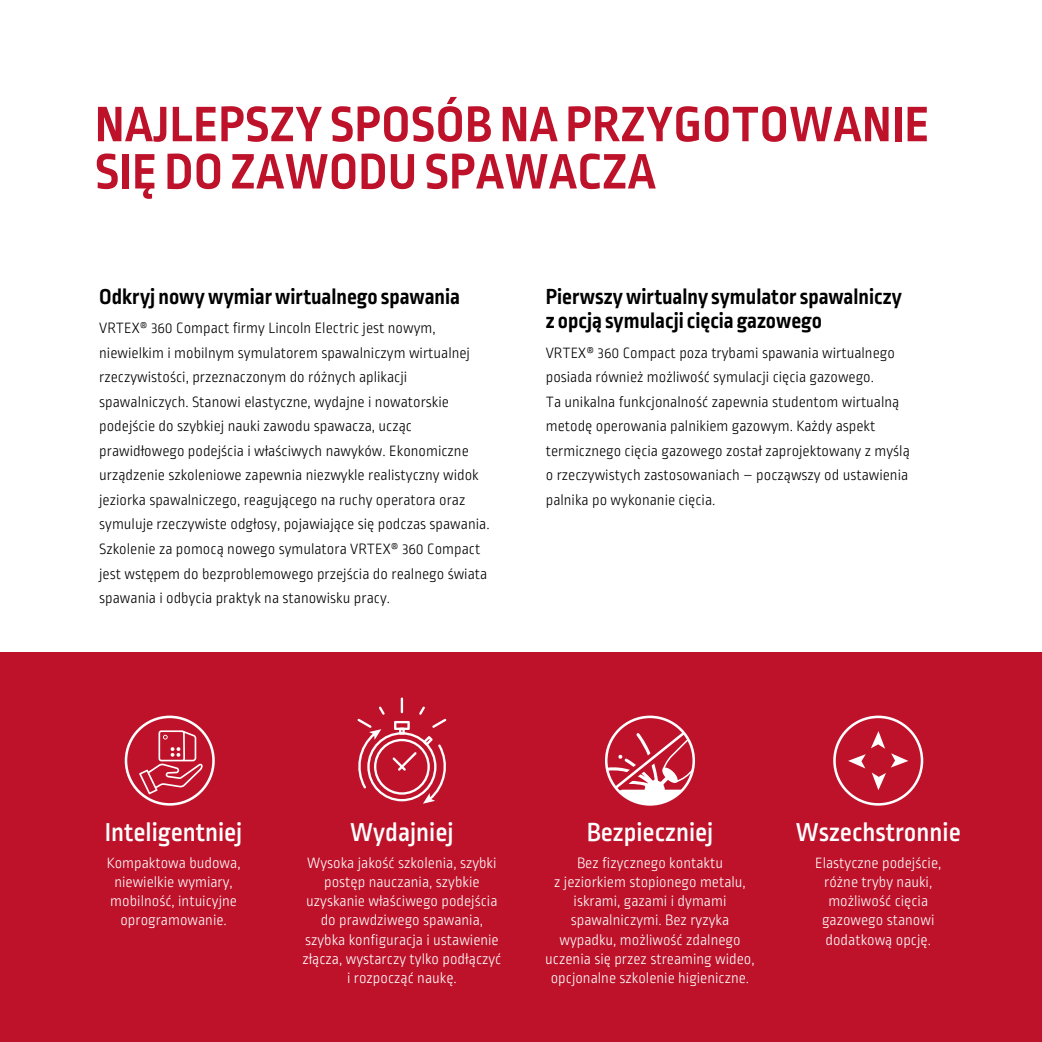
<style>
.page{position:relative;width:1042px;height:1042px;background:#fff}
.page>*{position:absolute;margin:0;border:0;box-sizing:border-box;transform-origin:0 0}
.t1{font:700 52.5px/47.2px "Ropa Sans Pro";letter-spacing:.01em;color:#bd122a}
.t2{font:500 27.3px "Ropa Sans Pro";color:#fff}
.t3{font:700 22.75px/24.5px "Ropa Sans Pro";color:#000}
.t4{font:300 15.75px/24.5px "Ropa Sans Pro";color:#000}
.t5{font:300 15.75px/19.2px "Ropa Sans Pro";color:#fff;text-align:center}
</style>
<div class="page">
<div style="left:0;top:653px;width:1042px;height:389px;background:#bd122a"></div>
<svg style="left:357px;top:697px;width:90px;height:107px"></svg>
<div style="left:125px;top:715px;width:90px;height:90px;border:3px solid #fff;border-radius:50%"></div>
<svg style="left:139px;top:730px;width:64px;height:64px"></svg>
<div style="left:833px;top:715px;width:90px;height:90px;border:3px solid #fff;border-radius:50%"></div>
<svg style="left:848px;top:731px;width:60px;height:59px"></svg>
<svg style="left:606px;top:720px;width:88px;height:84px"></svg>
<div style="left:605px;top:715px;width:90px;height:90px;border:3px solid #fff;border-radius:50%"></div>
<h1 class="t1" style="left:95px;top:103px;width:835px">NAJLEPSZY SPOSÓB NA PRZYGOTOWANIE<br>SIĘ DO ZAWODU SPAWACZA</h1>
<h3 class="t3" style="left:99px;top:285px;width:362px">Odkryj nowy wymiar wirtualnego spawania</h3>
<p class="t4" style="left:99px;top:317px;width:392px">VRTEX® 360 Compact firmy Lincoln Electric jest nowym, niewielkim i mobilnym symulatorem spawalniczym wirtualnej rzeczywistości, przeznaczonym do różnych aplikacji spawalniczych. Stanowi elastyczne, wydajne i nowatorskie podejście do szybkiej nauki zawodu spawacza, ucząc prawidłowego podejścia i właściwych nawyków. Ekonomiczne urządzenie szkoleniowe zapewnia niezwykle realistyczny widok jeziorka spawalniczego, reagującego na ruchy operatora oraz symuluje rzeczywiste odgłosy, pojawiające się podczas spawania.<br>Szkolenie za pomocą nowego symulatora VRTEX® 360 Compact jest wstępem do bezproblemowego przejścia do realnego świata spawania i odbycia praktyk na stanowisku pracy.</p>
<h3 class="t3" style="left:546px;top:285px;width:358px">Pierwszy wirtualny symulator spawalniczy z opcją symulacji cięcia gazowego</h3>
<p class="t4" style="left:546px;top:341px;width:366px">VRTEX® 360 Compact poza trybami spawania wirtualnego posiada również możliwość symulacji cięcia gazowego.<br>Ta unikalna funkcjonalność zapewnia studentom wirtualną metodę operowania palnikiem gazowym. Każdy aspekt termicznego cięcia gazowego został zaprojektowany z myślą o rzeczywistych zastosowaniach – począwszy od ustawienia palnika po wykonanie cięcia.</p>
<h2 class="t2" style="left:105px;top:817px;width:139px">Inteligentniej</h2>
<h2 class="t2" style="left:350px;top:817px;width:105px">Wydajniej</h2>
<h2 class="t2" style="left:587px;top:817px;width:128px">Bezpieczniej</h2>
<h2 class="t2" style="left:796px;top:817px;width:166px">Wszechstronnie</h2>
<p class="t5" style="left:107px;top:854px;width:135px">Kompaktowa budowa, niewielkie wymiary, mobilność, intuicyjne oprogramowanie.</p>
<p class="t5" style="left:302px;top:854px;width:201px">Wysoka jakość szkolenia, szybki postęp nauczania, szybkie uzyskanie właściwego podejścia do prawdziwego spawania, szybka konfiguracja i ustawienie złącza, wystarczy tylko podłączyć i rozpocząć naukę.</p>
<p class="t5" style="left:545px;top:854px;width:211px">Bez fizycznego kontaktu<br>z jeziorkiem stopionego metalu, iskrami, gazami i dymami spawalniczymi. Bez ryzyka wypadku, możliwość zdalnego uczenia się przez streaming wideo, opcjonalne szkolenie higieniczne.</p>
<p class="t5" style="left:815px;top:854px;width:128px">Elastyczne podejście, różne tryby nauki, możliwość cięcia gazowego stanowi dodatkową opcję.</p>
</div>
